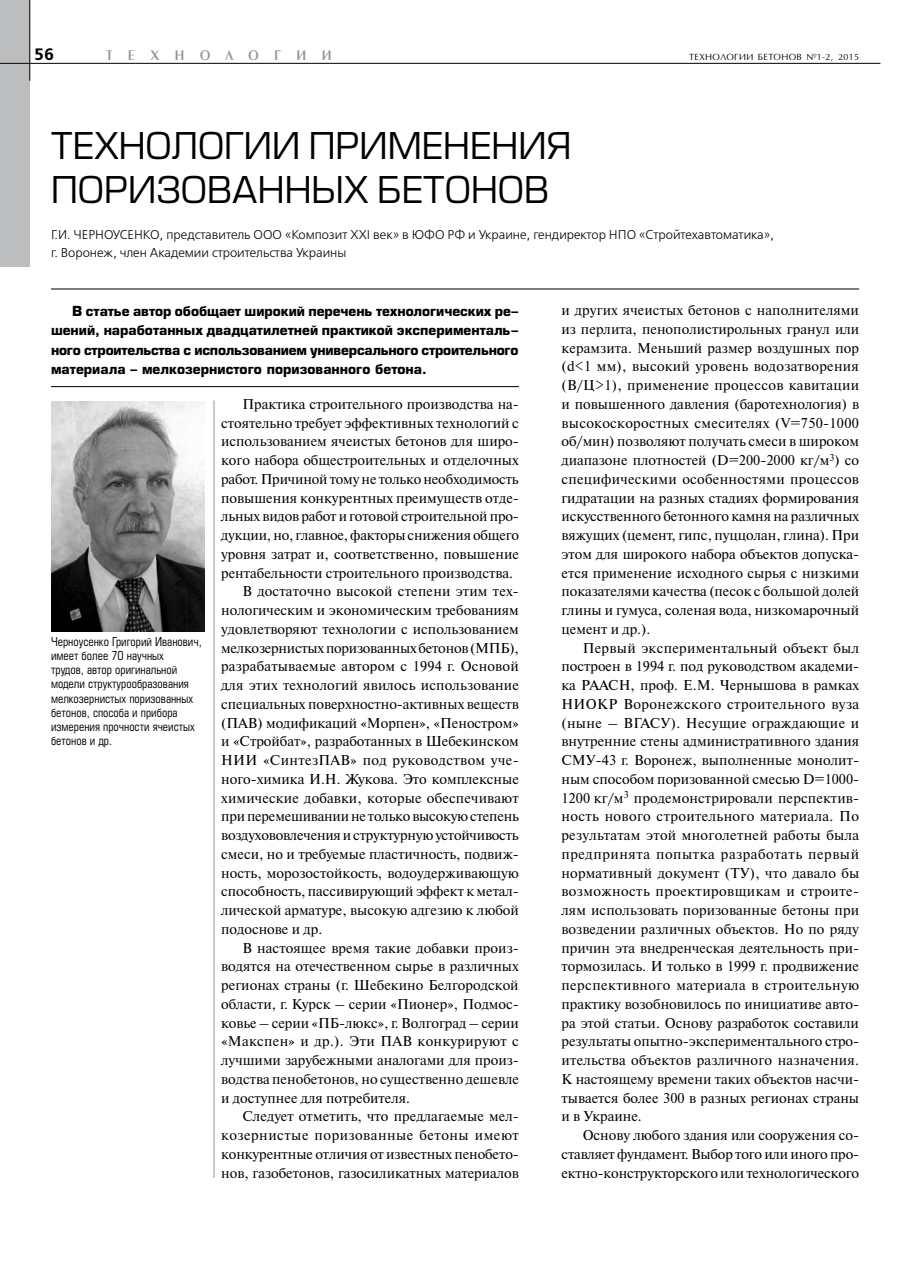
<style>
.page{position:relative;width:923px;height:1263px;background:#fff}
.page>*{position:absolute;margin:0;border:0;box-sizing:border-box;transform-origin:0 0}
.t1{font:36px/43.2px "Europe";color:#000}
.t2{font:700 16.5px "Free Set C";color:#000}
.t3{font:14.55px "Penta Demi";letter-spacing:1.07em;color:#939598}
.t4{font:14.25px/18.8px "Newton C";color:#000;text-align:justify}
.t5{font:14.25px "Newton C";letter-spacing:.035em;color:#000}
.t6{font:14.25px "Newton C";letter-spacing:.025em;color:#000}
.t7{font:14.25px "Newton C";letter-spacing:.02em;color:#000}
.t8{font:700 13.5px/19.5px "Europe";color:#000;text-align:justify}
.t9{font:12.75px/18px "Free Set C";color:#000}
.t10{font:12px/14.2px "Europe Cond";color:#000}
.t11{font:9px "AG Opus";letter-spacing:.045em;color:#000}
</style>
<div class="page">
<div style="left:0;top:0;width:30px;height:267px;background:#bcbdbf"></div>
<hr style="left:51px;top:289px;width:808px;height:1px;background:#000">
<hr style="left:51px;top:386px;width:468px;height:1px;background:#000">
<hr style="left:214px;top:401px;width:1px;height:777px;background:#939598">
<img style="left:51px;top:402px;width:153px;height:230px">
<hr style="left:29px;top:0;width:1px;height:81px;background:#000">
<hr style="left:0;top:63px;width:880px;height:1px;background:#000">
<p class="t2" style="left:34px;top:45px;width:22px">56</p>
<p class="t11" style="left:689px;top:51px;width:172px">ТЕХНОЛОГИИ БЕТОНОВ №1-2, 2015</p>
<p class="t3" style="left:106px;top:48px;width:227px">ТЕХНОЛОГИИ</p>
<h1 class="t1" style="left:51px;top:125px;width:522px">Технологии применения поризованных бетонов</h1>
<p class="t9" style="left:51px;top:226px;width:724px">Г.И. ЧЕРНОУСЕНКО, представитель OOO «Композит XXI век» в ЮФО РФ и Украине, гендиректор НПО «Стройтехавтоматика», г. Воронеж, член Академии строительства Украины</p>
<p class="t8" style="left:51px;top:301px;width:469px;text-indent:21px">В статье автор обобщает широкий перечень технологических ре&shy;шений, наработанных двадцатилетней практикой эксперименталь&shy;ного строительства с использованием универсального строительного материала – мелкозернистого поризованного бетона.</p>
<p class="t10" style="left:51px;top:634px;width:152px">Черноусенко Григорий Иванович, имеет более 70 научных<br>трудов, автор оригинальной модели структурообразования мелкозернистых поризованных бетонов, способа и прибора измерения прочности ячеистых бетонов и др.</p>
<p class="t4" style="left:242px;top:395px;width:278px">Практика строительного производства на-</p>
<p class="t4" style="left:221px;top:413px;width:299px">стоятельно требует эффективных технологий с</p>
<p class="t4" style="left:221px;top:432px;width:299px">использованием ячеистых бетонов для широ-</p>
<p class="t4" style="left:221px;top:451px;width:299px">кого набора общестроительных и отделочных</p>
<p class="t4" style="left:221px;top:470px;width:299px">работ. Причиной тому не только необходимость</p>
<p class="t4" style="left:221px;top:488px;width:299px">повышения конкурентных преимуществ отде-</p>
<p class="t4" style="left:221px;top:507px;width:299px">льных видов работ и готовой строительной про-</p>
<p class="t4" style="left:221px;top:526px;width:299px">дукции, но, главное, факторы снижения общего</p>
<p class="t4" style="left:221px;top:545px;width:299px">уровня затрат и, соответственно, повышение</p>
<p class="t4" style="left:221px;top:563px;width:293px">рентабельности строительного производства.</p>
<p class="t4" style="left:242px;top:582px;width:278px">В достаточно высокой степени этим тех-</p>
<p class="t4" style="left:221px;top:601px;width:299px">нологическим и экономическим требованиям</p>
<p class="t4" style="left:221px;top:620px;width:299px">удовлетворяют технологии с использованием</p>
<p class="t4" style="left:221px;top:638px;width:299px">мелкозернистых поризованных бетонов (МПБ),</p>
<p class="t4" style="left:221px;top:657px;width:299px">разрабатываемые автором с 1994 г. Основой</p>
<p class="t4" style="left:221px;top:676px;width:299px">для этих технологий явилось использование</p>
<p class="t4" style="left:221px;top:695px;width:299px">специальных поверхностно-активных веществ</p>
<p class="t4" style="left:221px;top:713px;width:299px">(ПАВ) модификаций «Морпен», «Пеностром»</p>
<p class="t4" style="left:221px;top:732px;width:299px">и «Стройбат», разработанных в Шебекинском</p>
<p class="t6" style="left:221px;top:752px;width:299px">НИИ «СинтезПАВ» под руководством уче-</p>
<p class="t4" style="left:221px;top:770px;width:299px">ного-химика И.Н. Жукова. Это комплексные</p>
<p class="t4" style="left:221px;top:788px;width:299px">химические добавки, которые обеспечивают</p>
<p class="t4" style="left:221px;top:807px;width:299px">при перемешивании не только высокую степень</p>
<p class="t4" style="left:221px;top:826px;width:299px">воздухововлечения и структурную устойчивость</p>
<p class="t4" style="left:221px;top:845px;width:299px">смеси, но и требуемые пластичность, подвиж-</p>
<p class="t4" style="left:221px;top:863px;width:299px">ность, морозостойкость, водоудерживающую</p>
<p class="t4" style="left:221px;top:882px;width:299px">способность, пассивирующий эффект к метал-</p>
<p class="t4" style="left:221px;top:901px;width:299px">лической арматуре, высокую адгезию к любой</p>
<p class="t4" style="left:221px;top:920px;width:103px">подоснове и др.</p>
<p class="t4" style="left:242px;top:938px;width:278px">В настоящее время такие добавки произ-</p>
<p class="t4" style="left:221px;top:957px;width:299px">водятся на отечественном сырье в различных</p>
<p class="t4" style="left:221px;top:976px;width:299px">регионах страны (г. Шебекино Белгородской</p>
<p class="t4" style="left:221px;top:995px;width:299px">области, г. Курск – серии «Пионер», Подмос-</p>
<p class="t4" style="left:221px;top:1013px;width:299px">ковье – серии «ПБ-люкс», г. Волгоград – серии</p>
<p class="t7" style="left:221px;top:1034px;width:299px">«Макспен» и др.). Эти ПАВ конкурируют с</p>
<p class="t4" style="left:221px;top:1051px;width:299px">лучшими зарубежными аналогами для произ-</p>
<p class="t4" style="left:221px;top:1070px;width:299px">водства пенобетонов, но существенно дешевле</p>
<p class="t4" style="left:221px;top:1088px;width:190px">и доступнее для потребителя.</p>
<p class="t4" style="left:242px;top:1107px;width:278px">Следует отметить, что предлагаемые мел-</p>
<p class="t5" style="left:221px;top:1127px;width:299px">козернистые поризованные бетоны имеют</p>
<p class="t4" style="left:221px;top:1145px;width:299px">конкурентные отличия от известных пенобето-</p>
<p class="t4" style="left:221px;top:1163px;width:299px">нов, газобетонов, газосиликатных материалов</p>
<p class="t4" style="left:561px;top:301px;width:299px">и других ячеистых бетонов с наполнителями из перлита, пенополистирольных гранул или керамзита. Меньший размер воздушных пор (d&lt;1 мм), высокий уровень водозатворения (В/Ц&gt;1), применение процессов кавитации и повышенного давления (баротехнология) в высокоскоростных смесителях (V=750-1000 об/мин) позволяют получать смеси в широком диапазоне плотностей (D=200-2000 кг/м<sup>3</sup>) со специфическими особенностями процессов гидратации на разных стадиях формирования искусственного бетонного камня на различных вяжущих (цемент, гипс, пуццолан, глина). При этом для широкого набора объектов допуска&shy;ется применение исходного сырья с низкими показателями качества (песок с большой долей глины и гумуса, соленая вода, низкомарочный цемент и др.).</p>
<p class="t4" style="left:561px;top:638px;width:299px;text-indent:21px">Первый экспериментальный объект был построен в 1994 г. под руководством академи&shy;ка РААСН, проф. Е.М. Чернышова в рамках НИОКР Воронежского строительного вуза (ныне – ВГАСУ). Несущие ограждающие и внутренние стены административного здания СМУ-43 г. Воронеж, выполненные монолит&shy;ным способом поризованной смесью D=1000- 1200 кг/м<sup>3</sup> продемонстрировали перспектив&shy;ность нового строительного материала. По результатам этой многолетней работы была предпринята попытка разработать первый нормативный документ (ТУ), что давало бы возможность проектировщикам и строите&shy;лям использовать поризованные бетоны при возведении различных объектов. Но по ряду причин эта внедренческая деятельность при&shy;тормозилась. И только в 1999 г. продвижение перспективного материала в строительную практику возобновилось по инициативе авто&shy;ра этой статьи. Основу разработок составили результаты опытно-экспериментального стро&shy;ительства объектов различного назначения.<br>К настоящему времени таких объектов насчи&shy;тывается более 300 в разных регионах страны и в Украине.</p>
<p class="t4" style="left:561px;top:1126px;width:299px;text-indent:21px">Основу любого здания или сооружения со&shy;ставляет фундамент. Выбор того или иного про&shy;ектно-конструкторского или технологического</p>
</div>
